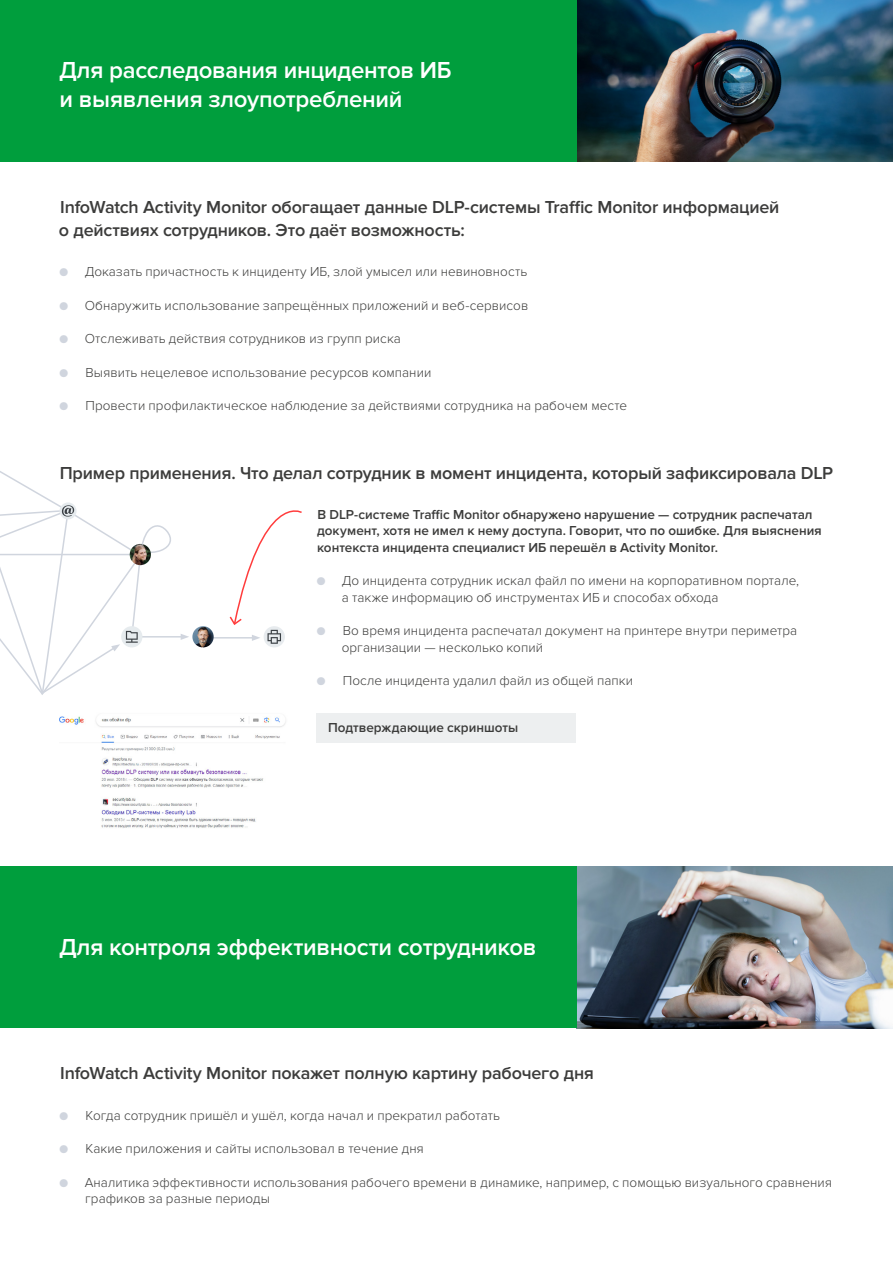
<style>
.page{position:relative;width:893px;height:1263px;background:#fff}
.page>*{position:absolute;margin:0;border:0;box-sizing:border-box;transform-origin:0 0}
.t1{font:600 24px/28.8px "Proxima Nova";letter-spacing:-.01em;color:#fff}
.t2{font:600 18px/22.5px "Proxima Nova";letter-spacing:-.01em;color:#3c3c3b}
.t3{font:300 13.5px/16.5px "Proxima Nova";letter-spacing:.005em;color:#3c3c3b}
.t4{font:600 13.5px/16.5px "Proxima Nova";color:#3c3c3b}
.s1{color:#d0d5de}
</style>
<div class="page">
<img style="left:576px;top:0;width:317px;height:162px">
<img style="left:576px;top:866px;width:317px;height:162px">
<hr style="left:205px;top:637px;width:49px;height:1px;background:#d0d5de">
<img style="left:60px;top:716px;width:226px;height:112px">
<div style="left:0;top:0;width:576px;height:162px;background:#009e3d"></div>
<div style="left:0;top:866px;width:576px;height:162px;background:#009e3d"></div>
<div style="left:317px;top:713px;width:259px;height:30px;background:#edeff0"></div>
<div style="left:264px;top:626px;width:21px;height:21px;background:#e7ebee;border-radius:50%"></div>
<img style="left:192px;top:626px;width:22px;height:21px;border-radius:11px">
<svg style="left:0;top:471px;width:189px;height:224px"></svg>
<svg style="left:228px;top:510px;width:74px;height:134px"></svg>
<p class="t1" style="left:59px;top:57px;width:394px">Для расследования инцидентов ИБ и выявления злоупотреблений</p>
<p class="t2" style="left:59px;top:196px;width:722px">InfoWatch Activity Monitor обогащает данные DLP‑системы Traffic Monitor информацией о действиях сотрудников. Это даёт возможность:</p>
<p class="t3" style="left:59px;top:264px;width:470px"><span class="s1">●</span> Доказать причастность к инциденту ИБ, злой умысел или невиновность</p>
<p class="t3" style="left:59px;top:297px;width:471px"><span class="s1">●</span> Обнаружить использование запрещённых приложений и веб‑сервисов</p>
<p class="t3" style="left:59px;top:331px;width:343px"><span class="s1">●</span> Отслеживать действия сотрудников из групп риска</p>
<p class="t3" style="left:59px;top:364px;width:374px"><span class="s1">●</span> Выявить нецелевое использование ресурсов компании</p>
<p class="t3" style="left:59px;top:398px;width:570px"><span class="s1">●</span> Провести профилактическое наблюдение за действиями сотрудника на рабочем месте</p>
<p class="t2" style="left:60px;top:462px;width:775px">Пример применения. Что делал сотрудник в момент инцидента, который зафиксировала DLP</p>
<p class="t4" style="left:317px;top:506px;width:506px">В DLP‑системе Traffic Monitor обнаружено нарушение — сотрудник распечатал документ, хотя не имел к нему доступа. Говорит, что по ошибке. Для выяснения контекста инцидента специалист ИБ перешёл в Activity Monitor.</p>
<p class="t3" style="left:342px;top:573px;width:459px;text-indent:-25px"><span class="s1">●</span> До инцидента сотрудник искал файл по имени на корпоративном портале, а также информацию об инструментах ИБ и способах обхода</p>
<p class="t3" style="left:342px;top:623px;width:457px;text-indent:-25px"><span class="s1">●</span> Во время инцидента распечатал документ на принтере внутри периметра организации — несколько копий</p>
<p class="t3" style="left:316px;top:673px;width:318px"><span class="s1">●</span> После инцидента удалил файл из общей папки</p>
<p class="t4" style="left:328px;top:720px;width:192px">Подтверждающие скриншоты</p>
<p class="t1" style="left:59px;top:933px;width:479px">Для контроля эффективности сотрудников</p>
<p class="t2" style="left:60px;top:1062px;width:535px">InfoWatch Activity Monitor покажет полную картину рабочего дня</p>
<p class="t3" style="left:59px;top:1107px;width:442px"><span class="s1">●</span> Когда сотрудник пришёл и ушёл, когда начал и прекратил работать</p>
<p class="t3" style="left:59px;top:1140px;width:366px"><span class="s1">●</span> Какие приложения и сайты использовал в течение дня</p>
<p class="t3" style="left:85px;top:1174px;width:748px;text-indent:-26px"><span class="s1">●</span> Аналитика эффективности использования рабочего времени в динамике, например, с помощью визуального сравнения графиков за разные периоды</p>
</div>
